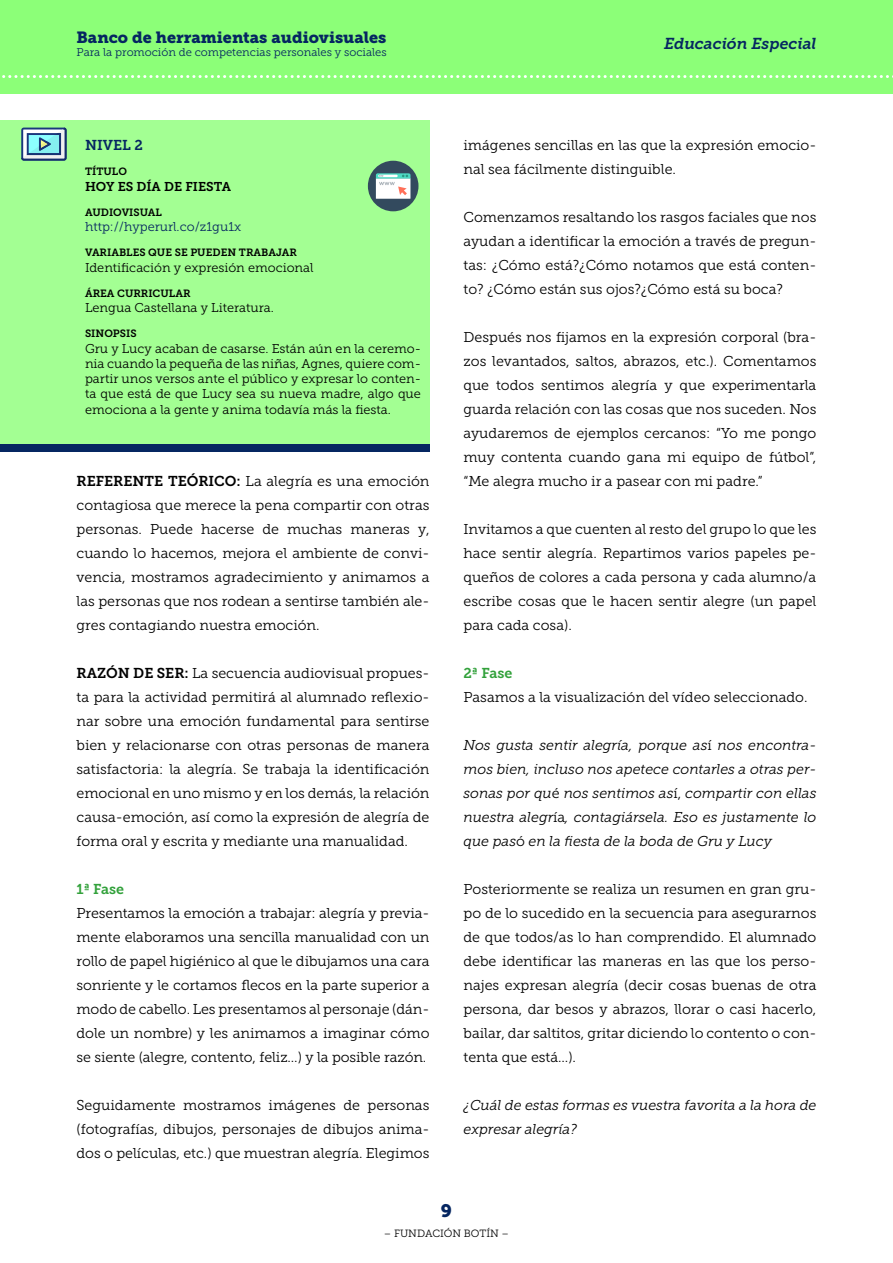
<style>
.page{position:relative;width:893px;height:1263px;background:#fff}
.page>*{position:absolute;margin:0;border:0;box-sizing:border-box;transform-origin:0 0}
.t1{font:18px "Museo Slab 900";color:#052661}
.t2{font:16.2px "Museo Slab 900";color:#052661}
.t3{font:italic 15.75px "Museo Slab 700";color:#052661}
.t4{font:14.25px/24px "Museo Slab 300";color:#000;text-align:justify}
.t5{font:italic 14.25px/24px "Museo Slab 300";color:#000;text-align:justify}
.t6{font:14.25px "Museo Slab 700";color:#32a13b}
.t7{font:14.25px "Museo Slab 700";color:#052661}
.t8{font:12.75px/15.3px "Museo Slab 300";color:#000;text-align:justify}
.t9{font:12.75px "Museo Slab 300";color:#052661}
.t10{font:12.75px "Museo Slab 700";color:#000}
.t11{font:11.25px "Museo Slab 300";color:#052661}
.t12{font:10.5px "Museo Slab 700";color:#000}
.t13{font:10.5px "Museo Slab 300";color:#000}
.s1{font-family:"Museo Slab 700"}
.s2{font-style:normal}
</style>
<div class="page">
<div style="left:0;top:0;width:893px;height:94px;background:#8cff78"></div>
<svg style="left:2px;top:75px;width:891px;height:3px"></svg>
<div style="left:0;top:120px;width:429px;height:324px;background:#a3ff93"></div>
<div style="left:0;top:444px;width:429px;height:8px;background:#052661"></div>
<div style="left:368px;top:161px;width:50px;height:50px;background:#334a5e;border-radius:50%"></div>
<svg style="left:376px;top:173px;width:34px;height:26px"></svg>
<svg style="left:21px;top:128px;width:46px;height:33px;background:#81aec2"></svg>
<p class="t2" style="left:77px;top:28px;width:311px">Banco de herramientas audiovisuales</p>
<p class="t11" style="left:77px;top:46px;width:312px">Para la promoción de competencias personales y sociales</p>
<p class="t7" style="left:85px;top:137px;width:59px">NIVEL 2</p>
<p class="t12" style="left:85px;top:166px;width:43px">TÍTULO</p>
<p class="t10" style="left:85px;top:179px;width:148px">HOY ES DÍA DE FIESTA</p>
<p class="t12" style="left:85px;top:206px;width:78px">AUDIOVISUAL</p>
<p class="t9" style="left:85px;top:220px;width:158px">http://hyperurl.co/z1gu1x</p>
<p class="t12" style="left:85px;top:247px;width:213px">VARIABLES QUE SE PUEDEN TRABAJAR</p>
<p class="t8" style="left:85px;top:260px;width:230px">Identificación y expresión emocional</p>
<p class="t12" style="left:85px;top:287px;width:107px">ÁREA CURRICULAR</p>
<p class="t8" style="left:85px;top:300px;width:190px">Lengua Castellana y Literatura.</p>
<p class="t12" style="left:85px;top:328px;width:53px">SINOPSIS</p>
<p class="t8" style="left:85px;top:341px;width:337px">Gru y Lucy acaban de casarse. Están aún en la ceremo&shy;nia cuando la pequeña de las niñas, Agnes, quiere com&shy;partir unos versos ante el público y expresar lo conten&shy;ta que está de que Lucy sea su nueva madre, algo que emociona a la gente y anima todavía más la fiesta.</p>
<p class="t4" style="left:77px;top:469px;width:354px"><span class="s1">REFERENTE TEÓRICO:</span> La alegría es una emoción contagiosa que merece la pena compartir con otras personas. Puede hacerse de muchas maneras y, cuando lo hacemos, mejora el ambiente de convi&shy;vencia, mostramos agradecimiento y animamos a las personas que nos rodean a sentirse también ale&shy;gres contagiando nuestra emoción.</p>
<p class="t4" style="left:77px;top:661px;width:354px"><span class="s1">RAZÓN DE SER:</span> La secuencia audiovisual propues&shy;ta para la actividad permitirá al alumnado reflexio&shy;nar sobre una emoción fundamental para sentirse bien y relacionarse con otras personas de manera satisfactoria: la alegría. Se trabaja la identificación emocional en uno mismo y en los demás, la relación causa-emoción, así como la expresión de alegría de forma oral y escrita y mediante una manualidad.</p>
<p class="t6" style="left:77px;top:881px;width:49px">1ª Fase</p>
<p class="t4" style="left:77px;top:901px;width:354px">Presentamos la emoción a trabajar: alegría y previa&shy;mente elaboramos una sencilla manualidad con un rollo de papel higiénico al que le dibujamos una cara sonriente y le cortamos flecos en la parte superior a modo de cabello. Les presentamos al personaje (dán&shy;dole un nombre) y les animamos a imaginar cómo se siente (alegre, contento, feliz…) y la posible razón.</p>
<p class="t4" style="left:77px;top:1093px;width:354px">Seguidamente mostramos imágenes de personas (fotografías, dibujos, personajes de dibujos anima&shy;dos o películas, etc.) que muestran alegría. Elegimos</p>
<p class="t3" style="left:664px;top:34px;width:154px">Educación Especial</p>
<p class="t4" style="left:463px;top:133px;width:354px">imágenes sencillas en las que la expresión emocio&shy;nal sea fácilmente distinguible.</p>
<p class="t4" style="left:463px;top:205px;width:354px">Comenzamos resaltando los rasgos faciales que nos ayudan a identificar la emoción a través de pregun&shy;tas: ¿Cómo está?¿Cómo notamos que está conten&shy;to? ¿Cómo están sus ojos?¿Cómo está su boca?</p>
<p class="t4" style="left:463px;top:325px;width:354px">Después nos fijamos en la expresión corporal (bra&shy;zos levantados, saltos, abrazos, etc.). Comentamos que todos sentimos alegría y que experimentarla guarda relación con las cosas que nos suceden. Nos ayudaremos de ejemplos cercanos: “Yo me pongo muy contenta cuando gana mi equipo de fútbol”, “Me alegra mucho ir a pasear con mi padre.”</p>
<p class="t4" style="left:463px;top:517px;width:354px">Invitamos a que cuenten al resto del grupo lo que les hace sentir alegría. Repartimos varios papeles pe&shy;queños de colores a cada persona y cada alumno/a escribe cosas que le hacen sentir alegre (un papel para cada cosa).</p>
<p class="t6" style="left:463px;top:665px;width:50px">2ª Fase</p>
<p class="t4" style="left:463px;top:685px;width:346px">Pasamos a la visualización del vídeo seleccionado.</p>
<p class="t5" style="left:463px;top:733px;width:354px">Nos gusta sentir alegría, porque as<span class="s2">í</span> nos encontra&shy;mos bien, incluso nos apetece contarles a otras per&shy;sonas por qu<span class="s2">é</span> nos sentimos as<span class="s2">í,</span> compartir con ellas nuestra alegr<span class="s2">ía</span>, contagiársela. Eso es justamente lo que pas<span class="s2">ó</span> en la fiesta de la boda de Gru y Lucy</p>
<p class="t4" style="left:463px;top:877px;width:354px">Posteriormente se realiza un resumen en gran gru&shy;po de lo sucedido en la secuencia para asegurarnos de que todos/as lo han comprendido. El alumnado debe identificar las maneras en las que los perso&shy;najes expresan alegría (decir cosas buenas de otra persona, dar besos y abrazos, llorar o casi hacerlo, bailar, dar saltitos, gritar diciendo lo contento o con&shy;tenta que está…).</p>
<p class="t5" style="left:463px;top:1093px;width:354px">¿Cuál de estas formas es vuestra favorita a la hora de expresar alegría?</p>
<p class="t1" style="left:441px;top:1201px;width:13px">9</p>
<p class="t13" style="left:384px;top:1227px;width:127px">– FUNDACIÓN BOTÍN –</p>
</div>
